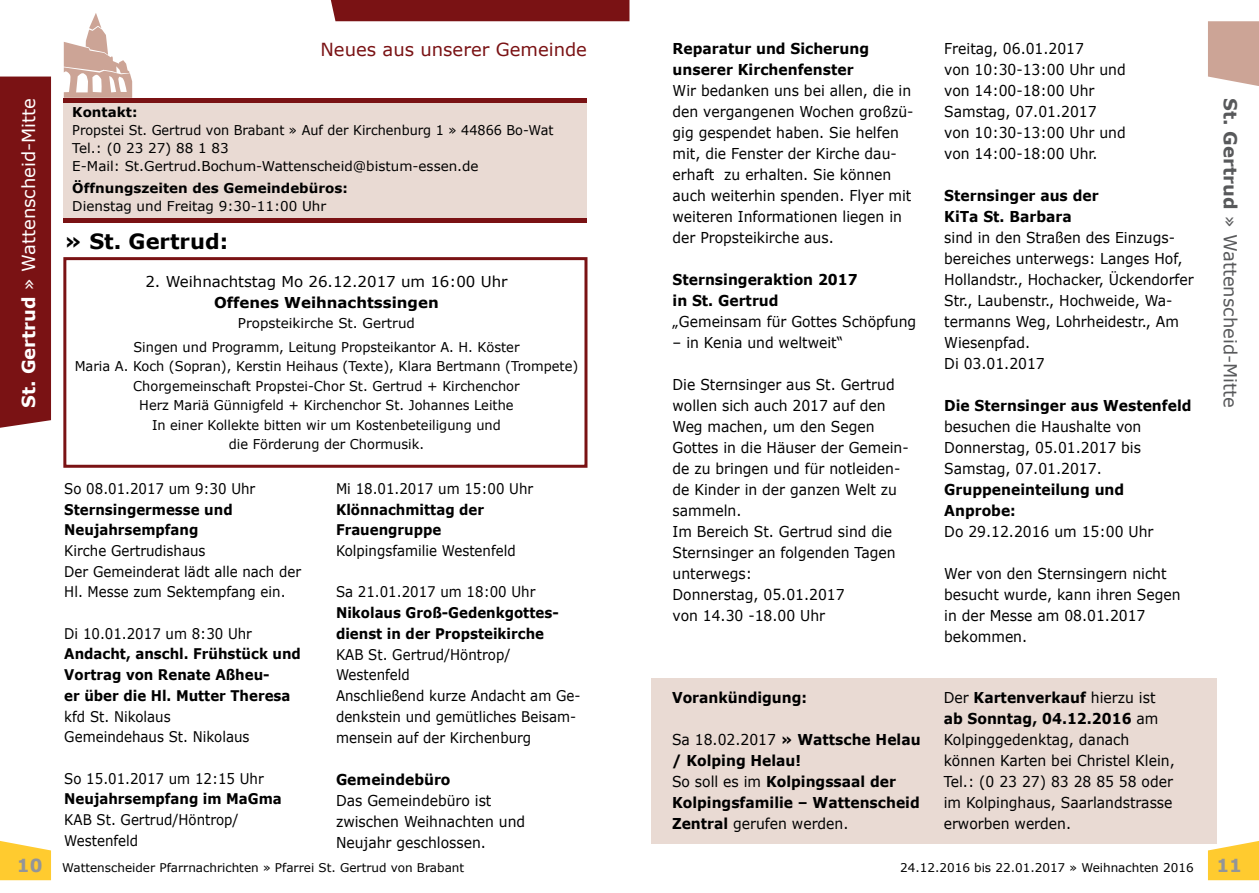
<style>
.page{position:relative;width:1259px;height:893px;background:#fff}
.page>*{position:absolute;margin:0;border:0;box-sizing:border-box;transform-origin:0 0}
.t1{font:700 21px "Verdana";color:#000}
.t2{font:18px "Verdana";color:#fff}
.t3{font:18px "Verdana";color:#58595b}
.t4{font:18px "Verdana";color:#7a1214}
.t5{font:700 18px "Verdana";color:#939598}
.t6{font:15px/21px "Verdana";color:#000;scale:.93 1}
.t7{font:700 15px/21px "Verdana";color:#000;scale:.93 1}
.t8{font:15px "Verdana";color:#000}
.t9{font:700 15px "Verdana";color:#000}
.t10{font:14.7px/20.7px "Verdana";color:#000;scale:.91 1}
.t11{font:700 14.7px/20.7px "Verdana";color:#000;scale:.91 1}
.t12{font:13.5px/19.5px "Verdana";color:#000;text-align:center;scale:.96 1}
.t13{font:13.5px/18px "Verdana";color:#000;scale:.95 1}
.t14{font:13.5px/24px "Verdana";color:#000;text-align:center}
.t15{font:700 13.5px "Verdana";color:#000}
.t16{font:12px "Verdana";color:#000}
.s1{font-weight:700}
.s2{font-weight:400}
</style>
<div class="page">
<svg style="left:0;top:841px;width:51px;height:39px;background:#ffd147"></svg>
<div style="left:0;top:77px;width:51px;height:351px;background:#7a1214"></div>
<div style="left:330px;top:0;width:299px;height:21px;background:#7a1214"></div>
<svg style="left:1208px;top:839px;width:51px;height:41px;background:#fed24d"></svg>
<svg style="left:1208px;top:21px;width:51px;height:65px;background:#cfaa9d"></svg>
<svg style="left:64px;top:13px;width:68px;height:85px"></svg>
<div style="left:64px;top:100px;width:523px;height:122px;background:#e9dad3"></div>
<hr style="left:64px;top:98px;width:523px;height:4px;background:#7a1214">
<hr style="left:64px;top:218px;width:523px;height:4px;background:#7a1214">
<div style="left:651px;top:678px;width:565px;height:166px;background:#e9dad3"></div>
<div style="left:63px;top:257px;width:524px;height:211px;border:3px solid #7a1214"></div>
<p class="t2" style="left:17px;top:408px;width:312px;rotate:-90deg"><span class="s1">St. Gertrud</span> » Wattenscheid-Mitte</p>
<p class="t4" style="left:320px;top:38px;width:268px">Neues aus unserer Gemeinde</p>
<p class="t15" style="left:72px;top:103px;width:67px">Kontakt:</p>
<p class="t13" style="left:72px;top:121px;width:508px">Propstei St. Gertrud von Brabant » Auf der Kirchenburg 1 » 44866 Bo-Wat<br>Tel.: (0 23 27) 88 1 83<br>E-Mail: St.Gertrud.Bochum-Wattenscheid@bistum-essen.de</p>
<p class="t15" style="left:72px;top:180px;width:277px">Öffnungszeiten des Gemeindebüros:</p>
<p class="t14" style="left:72px;top:194px;width:255px">Dienstag und Freitag 9:30-11:00 Uhr</p>
<h1 class="t1" style="left:64px;top:228px;width:165px">» St. Gertrud:</h1>
<p class="t8" style="left:145px;top:272px;width:364px">2. Weihnachtstag Mo 26.12.2017 um 16:00 Uhr</p>
<p class="t9" style="left:214px;top:293px;width:226px">Offenes Weihnachtssingen</p>
<p class="t14" style="left:133px;top:310px;width:388px">Propsteikirche St. Gertrud<br>Singen und Programm, Leitung Propsteikantor A. H. Köster</p>
<p class="t12" style="left:75px;top:356px;width:526px">Maria A. Koch (Sopran), Kerstin Heihaus (Texte), Klara Bertmann (Trompete)<br>Chorgemeinschaft Propstei-Chor St. Gertrud + Kirchenchor<br>Herz Mariä Günnigfeld + Kirchenchor St. Johannes Leithe<br>In einer Kollekte bitten wir um Kostenbeteiligung und<br>die Förderung der Chormusik.</p>
<p class="t10" style="left:64px;top:478px;width:211px">So 08.01.2017 um 9:30 Uhr</p>
<p class="t11" style="left:64px;top:498px;width:186px">Sternsingermesse und<br>Neujahrsempfang</p>
<p class="t10" style="left:64px;top:540px;width:262px">Kirche Gertrudishaus<br>Der Gemeinderat lädt alle nach der<br>Hl. Messe zum Sektempfang ein.</p>
<p class="t10" style="left:64px;top:623px;width:208px">Di 10.01.2017 um 8:30 Uhr</p>
<p class="t11" style="left:64px;top:643px;width:262px">Andacht, anschl. Frühstück und<br>Vortrag von Renate Aßheu-<br>er über die Hl. Mutter Theresa</p>
<p class="t10" style="left:64px;top:705px;width:205px">kfd St. Nikolaus<br>Gemeindehaus St. Nikolaus</p>
<p class="t10" style="left:64px;top:767px;width:221px">So 15.01.2017 um 12:15 Uhr</p>
<p class="t11" style="left:64px;top:788px;width:240px">Neujahrsempfang im MaGma</p>
<p class="t10" style="left:64px;top:809px;width:193px">KAB St. Gertrud/Höntrop/<br>Westenfeld</p>
<p class="t10" style="left:336px;top:478px;width:218px">Mi 18.01.2017 um 15:00 Uhr</p>
<p class="t11" style="left:336px;top:498px;width:164px">Klönnachmittag der<br>Frauengruppe</p>
<p class="t10" style="left:336px;top:540px;width:199px">Kolpingsfamilie Westenfeld</p>
<p class="t10" style="left:336px;top:581px;width:221px">Sa 21.01.2017 um 18:00 Uhr</p>
<p class="t11" style="left:336px;top:602px;width:246px">Nikolaus Groß-Gedenkgottes&shy;dienst in der Propsteikirche</p>
<p class="t10" style="left:336px;top:643px;width:270px">KAB St. Gertrud/Höntrop/<br>Westenfeld<br>Anschließend kurze Andacht am Ge&shy;denkstein und gemütliches Beisam&shy;mensein auf der Kirchenburg</p>
<p class="t7" style="left:336px;top:768px;width:125px">Gemeindebüro</p>
<p class="t6" style="left:336px;top:789px;width:205px">Das Gemeindebüro ist zwischen Weihnachten und<br>Neujahr geschlossen.</p>
<p class="t7" style="left:672px;top:38px;width:213px">Reparatur und Sicherung unserer Kirchenfenster</p>
<p class="t6" style="left:672px;top:80px;width:260px">Wir bedanken uns bei allen, die in den vergangenen Wochen großzü&shy;gig gespendet haben. Sie helfen mit, die Fenster der Kirche dau&shy;erhaft zu erhalten. Sie können auch weiterhin spenden. Flyer mit weiteren Informationen liegen in der Propsteikirche aus.</p>
<p class="t7" style="left:672px;top:269px;width:201px">Sternsingeraktion 2017 in St. Gertrud</p>
<p class="t6" style="left:672px;top:311px;width:263px">„Gemeinsam für Gottes Schöpfung</p>
<p class="t6" style="left:672px;top:332px;width:185px">– in Kenia und weltweit“</p>
<p class="t6" style="left:672px;top:374px;width:255px">Die Sternsinger aus St. Gertrud wollen sich auch 2017 auf den<br>Weg machen, um den Segen<br>Gottes in die Häuser der Gemein&shy;de zu bringen und für notleiden&shy;de Kinder in der ganzen Welt zu sammeln.<br>Im Bereich St. Gertrud sind die<br>Sternsinger an folgenden Tagen unterwegs:<br>Donnerstag, 05.01.2017<br>von 14.30 -18.00 Uhr</p>
<p class="t7" style="left:672px;top:687px;width:147px">Vorankündigung:</p>
<p class="t7" style="left:672px;top:729px;width:269px"><span class="s2">Sa 18.02.2017</span> » Wattsche Helau / Kolping Helau!<br><span class="s2">So soll es im</span> Kolpingssaal der<br>Kolpingsfamilie – Wattenscheid<br>Zentral <span class="s2">gerufen werden.</span></p>
<p class="t6" style="left:944px;top:38px;width:197px">Freitag, 06.01.2017<br>von 10:30-13:00 Uhr und von 14:00-18:00 Uhr<br>Samstag, 07.01.2017 von 10:30-13:00 Uhr und von 14:00-18:00 Uhr.</p>
<p class="t7" style="left:944px;top:185px;width:167px">Sternsinger aus der<br>KiTa St. Barbara</p>
<p class="t6" style="left:944px;top:227px;width:270px">sind in den Straßen des Einzugs&shy;bereiches unterwegs: Langes Hof,<br>Hollandstr., Hochacker, Ückendorfer<br>Str., Laubenstr., Hochweide, Wa&shy;termanns Weg, Lohrheidestr., Am<br>Wiesenpfad.<br>Di 03.01.2017</p>
<p class="t7" style="left:944px;top:395px;width:267px">Die Sternsinger aus Westenfeld</p>
<p class="t6" style="left:944px;top:416px;width:213px;text-align:justify">besuchen die Haushalte von Donnerstag, 05.01.2017 bis Samstag, 07.01.2017.</p>
<p class="t7" style="left:944px;top:479px;width:195px">Gruppeneinteilung und<br>Anprobe:</p>
<p class="t6" style="left:944px;top:521px;width:226px">Do 29.12.2016 um 15:00 Uhr</p>
<p class="t6" style="left:944px;top:563px;width:256px">Wer von den Sternsingern nicht besucht wurde, kann ihren Segen in der Messe am 08.01.2017 bekommen.</p>
<p class="t6" style="left:943px;top:687px;width:250px">Der <span class="s1">Kartenverkauf</span> hierzu ist <span class="s1">ab Sonntag, 04.12.2016</span> am<br>Kolpinggedenktag, danach können Karten bei Christel Klein,<br>Tel.: (0 23 27) 83 28 85 58 oder im Kolpinghaus, Saarlandstrasse erworben werden.</p>
<p class="t3" style="left:1242px;top:98px;width:312px;rotate:90deg"><span class="s1">St. Gertrud</span> » Wattenscheid-Mitte</p>
<p class="t5" style="left:17px;top:854px;width:27px">10</p>
<p class="t5" style="left:1216px;top:854px;width:27px">11</p>
<p class="t16" style="left:62px;top:860px;width:403px">Wattenscheider Pfarrnachrichten » Pfarrei St. Gertrud von Brabant</p>
<p class="t16" style="left:900px;top:860px;width:295px">24.12.2016 bis 22.01.2017 » Weihnachten 2016</p>
</div>
